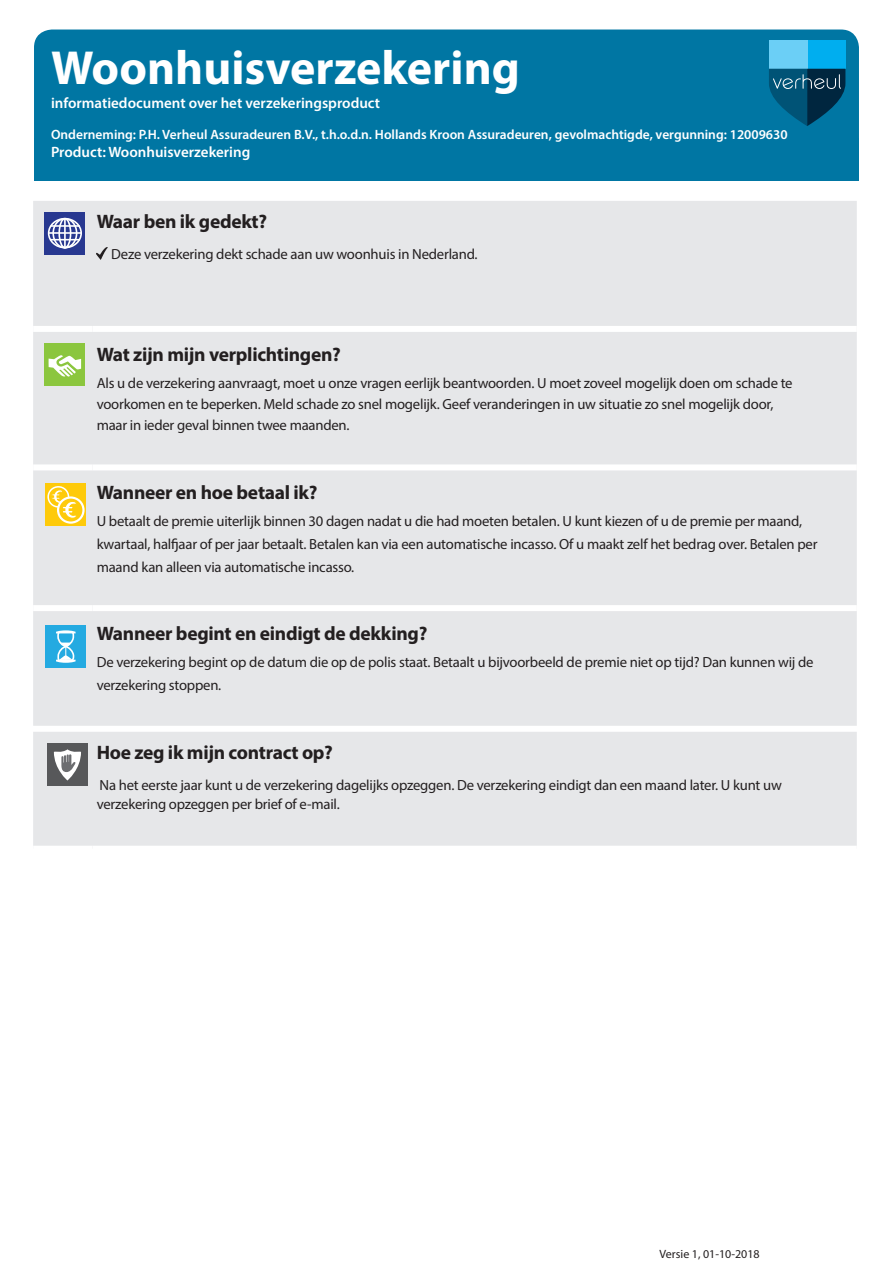
<style>
.page{position:relative;width:893px;height:1263px;background:#fff}
.page>*{position:absolute;margin:0;border:0;box-sizing:border-box;transform-origin:0 0}
.Form_title{font:700 48px "Myriad Pro";color:#fff}
.Cover_subhead{font:700 19.5px "Myriad Pro";letter-spacing:-.015em;color:#231f20}
.Form_sub_title{font:600 15px "Myriad Pro";color:#fff}
.Company_Product_head{font:600 15px "Myriad Pro";color:#fff}
.Covered_bullets{font:14.7px "Myriad Pro";letter-spacing:-.015em;color:#231f20}
.Main_obligations_bul{font:14.7px "Myriad Pro";letter-spacing:-.015em;color:#231f20}
.Cover_subhead-2{font:14.7px/18.8px "Myriad Pro";letter-spacing:-.015em;color:#231f20}
.Company_Product_head-2{font:600 13.5px "Myriad Pro";color:#fff}
.t1{font:12px "Myriad Pro";color:#231f20}
</style>
<div class="page">
<div style="left:34px;top:138px;width:825px;height:43px;background:#0076a3"></div>
<div style="left:34px;top:30px;width:825px;height:146px;background:#0076a3;border-radius:18px"></div>
<div style="left:33px;top:201px;width:824px;height:525px;background:#e6e7e9"></div>
<div style="left:92px;top:326px;width:765px;height:6px;background:#fff"></div>
<div style="left:92px;top:464px;width:765px;height:6px;background:#fff"></div>
<div style="left:92px;top:605px;width:765px;height:6px;background:#fff"></div>
<div style="left:33px;top:326px;width:59px;height:6px;background:#fff"></div>
<div style="left:33px;top:464px;width:59px;height:6px;background:#fff"></div>
<div style="left:33px;top:605px;width:59px;height:6px;background:#fff"></div>
<svg style="left:97px;top:247px;width:10px;height:12px"></svg>
<div style="left:33px;top:732px;width:824px;height:114px;background:#e6e7e9"></div>
<svg style="left:769px;top:40px;width:76px;height:86px"></svg>
<svg style="left:44px;top:212px;width:41px;height:43px"></svg>
<div style="left:48px;top:218px;width:34px;height:30px;border:2px solid #fff;border-radius:50%"></div>
<div style="left:52px;top:218px;width:25px;height:30px;border:2px solid #fff;border-radius:50%"></div>
<div style="left:58px;top:218px;width:13px;height:30px;border:2px solid #fff;border-radius:50%"></div>
<hr style="left:64px;top:219px;width:2px;height:29px;background:#fff">
<hr style="left:51px;top:225px;width:29px;height:2px;background:#fff">
<svg style="left:51px;top:239px;width:29px;height:1px"></svg>
<hr style="left:49px;top:232px;width:32px;height:2px;background:#fff">
<div style="left:44px;top:343px;width:41px;height:43px;background:#8bc63e"></div>
<svg style="left:48px;top:355px;width:34px;height:22px"></svg>
<svg style="left:45px;top:483px;width:41px;height:43px"></svg>
<div style="left:47px;top:486px;width:22px;height:22px;border:2px solid #fff;border-radius:50%"></div>
<svg style="left:58px;top:497px;width:25px;height:26px"></svg>
<div style="left:57px;top:496px;width:28px;height:28px;border:2px solid #fff;border-radius:50%"></div>
<svg style="left:51px;top:489px;width:26px;height:30px"></svg>
<div style="left:47px;top:743px;width:41px;height:42px;background:#57585a"></div>
<svg style="left:54px;top:749px;width:27px;height:31px"></svg>
<div style="left:45px;top:625px;width:41px;height:43px;background:#24aae1"></div>
<svg style="left:56px;top:630px;width:20px;height:33px"></svg>
<p class="Form_title" style="left:51px;top:37px;width:470px">Woonhuisverzekering</p>
<p class="Form_sub_title" style="left:51px;top:94px;width:331px">informatiedocument over het verzekeringsproduct</p>
<p class="Company_Product_head-2" style="left:51px;top:126px;width:738px">Onderneming: P.H. Verheul Assuradeuren B.V., t.h.o.d.n. Hollands Kroon Assuradeuren, gevolmachtigde, vergunning: 12009630</p>
<p class="Company_Product_head" style="left:51px;top:143px;width:201px">Product: Woonhuisverzekering</p>
<p class="Cover_subhead" style="left:97px;top:209px;width:172px">Waar ben ik gedekt?</p>
<p class="Cover_subhead-2" style="left:111px;top:244px;width:368px">Deze verzekering dekt schade aan uw woonhuis in Nederland.</p>
<p class="Cover_subhead" style="left:97px;top:341px;width:246px">Wat zijn mijn verplichtingen?</p>
<p class="Main_obligations_bul" style="left:97px;top:374px;width:697px">Als u de verzekering aanvraagt, moet u onze vragen eerlijk beantwoorden. U moet zoveel mogelijk doen om schade te</p>
<p class="Main_obligations_bul" style="left:97px;top:395px;width:678px">voorkomen en te beperken. Meld schade zo snel mogelijk. Geef veranderingen in uw situatie zo snel mogelijk door,</p>
<p class="Main_obligations_bul" style="left:97px;top:416px;width:254px">maar in ieder geval binnen twee maanden.</p>
<p class="Cover_subhead" style="left:97px;top:480px;width:222px">Wanneer en hoe betaal ik?</p>
<p class="Covered_bullets" style="left:97px;top:512px;width:707px">U betaalt de premie uiterlijk binnen 30 dagen nadat u die had moeten betalen. U kunt kiezen of u de premie per maand,</p>
<p class="Covered_bullets" style="left:97px;top:535px;width:722px">kwartaal, halfjaar of per jaar betaalt. Betalen kan via een automatische incasso. Of u maakt zelf het bedrag over. Betalen per</p>
<p class="Covered_bullets" style="left:97px;top:558px;width:259px">maand kan alleen via automatische incasso.</p>
<p class="Cover_subhead" style="left:97px;top:620px;width:332px">Wanneer begint en eindigt de dekking?</p>
<p class="Covered_bullets" style="left:97px;top:653px;width:718px">De verzekering begint op de datum die op de polis staat. Betaalt u bijvoorbeeld de premie niet op tijd? Dan kunnen wij de</p>
<p class="Covered_bullets" style="left:97px;top:676px;width:126px">verzekering stoppen.</p>
<p class="Cover_subhead" style="left:97px;top:740px;width:238px">Hoe zeg ik mijn contract op?</p>
<p class="Cover_subhead-2" style="left:97px;top:775px;width:687px">Na het eerste jaar kunt u de verzekering dagelijks opzeggen. De verzekering eindigt dan een maand later. U kunt uw verzekering opzeggen per brief of e-mail.</p>
<p class="t1" style="left:660px;top:1247px;width:102px">Versie 1, 01-10-2018</p>
</div>
